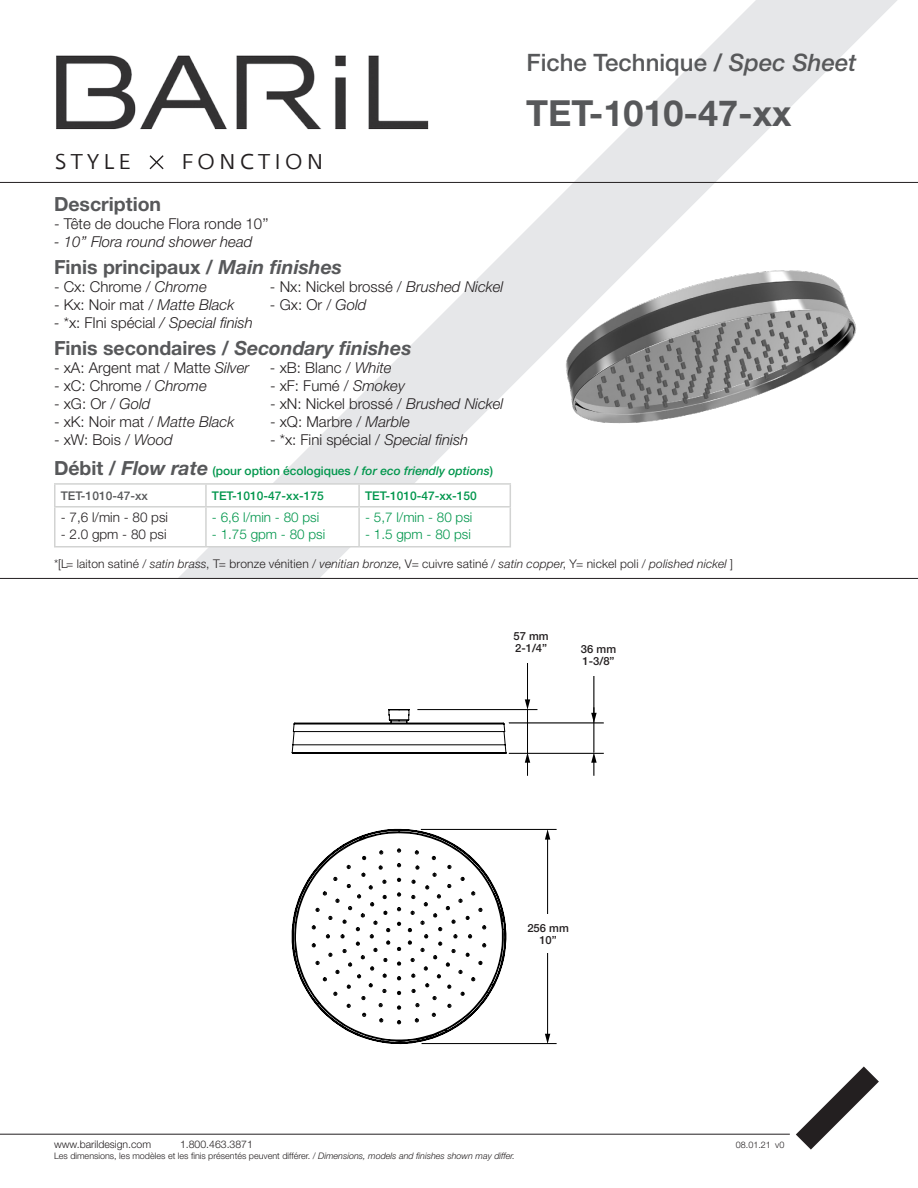
<style>
.page{position:relative;width:918px;height:1188px;background:#fff}
.page>*{position:absolute;margin:0;border:0;box-sizing:border-box;transform-origin:0 0}
.t1{font:700 36px "Helvetica Neue LT Std";color:#57585a}
.t2{font:500 24px "Helvetica Neue LT Std";color:#57585a}
.t3{font:21.3px "Fedra Sans Greek Book TF";letter-spacing:.2em;color:#231f20}
.t4{font:700 19.5px "Helvetica Neue LT Std";color:#57585a}
.t5{font:15.6px/18.8px "Century Gothic";color:#000}
.t6{font:300 15px "Helvetica Neue LT Std";color:#231f20}
.t7{font:italic 300 15px "Helvetica Neue LT Std";color:#231f20}
.t8{font:300 13.5px "Helvetica Neue LT Std";color:#00964c}
.t9{font:300 13.5px "Helvetica Neue LT Std";color:#231f20}
.t10{font:300 12px "Helvetica Neue LT Std";letter-spacing:.015em;color:#231f20}
.t11{font:500 12px "Helvetica Neue LT Std";color:#00964c}
.t12{font:500 12px "Helvetica Neue LT Std";color:#57585a}
.t13{font:500 11.25px "Helvetica Neue LT Std";color:#231f20}
.t14{font:300 10.5px "Helvetica Neue LT Std";color:#231f20}
.t15{font:300 9px "Helvetica Neue LT Std";color:#231f20}
.s1{font-style:italic}
.s2{font-style:normal}
.s3{font-weight:700;font-size:19.5px;color:#57585a}
.s4{font-weight:700;font-style:italic;font-size:19.5px;color:#57585a}
</style>
<div class="page">
<img style="left:54px;top:55px;width:124px;height:127px">
<svg style="left:148px;top:154px;width:17px;height:17px"></svg>
<hr style="left:0;top:1134px;width:790px;height:1px;background:#231f20">
<svg style="left:796px;top:1066px;width:83px;height:84px"></svg>
<svg style="left:178px;top:0;width:720px;height:578px"></svg>
<hr style="left:0;top:578px;width:918px;height:1px;background:#231f20">
<img style="left:548px;top:249px;width:316px;height:191px">
<hr style="left:54px;top:483px;width:152px;height:2px;background:#d2d3d2">
<hr style="left:54px;top:485px;width:2px;height:21px;background:#d2d3d2">
<hr style="left:206px;top:483px;width:153px;height:2px;background:#d2d3d2">
<hr style="left:359px;top:483px;width:152px;height:2px;background:#d2d3d2">
<svg style="left:55px;top:484px;width:456px;height:62px"></svg>
<hr style="left:54px;top:506px;width:152px;height:2px;background:#d2d3d2">
<hr style="left:54px;top:508px;width:2px;height:38px;background:#d2d3d2">
<hr style="left:206px;top:506px;width:153px;height:2px;background:#d2d3d2">
<hr style="left:205px;top:508px;width:2px;height:38px;background:#d2d3d2">
<hr style="left:359px;top:506px;width:152px;height:2px;background:#d2d3d2">
<hr style="left:358px;top:508px;width:2px;height:38px;background:#d2d3d2">
<hr style="left:510px;top:508px;width:1px;height:38px;background:#d2d3d2">
<hr style="left:54px;top:546px;width:152px;height:2px;background:#d2d3d2">
<hr style="left:206px;top:546px;width:153px;height:2px;background:#d2d3d2">
<hr style="left:359px;top:546px;width:152px;height:2px;background:#d2d3d2">
<hr style="left:547px;top:838px;width:1px;height:198px;background:#000">
<svg style="left:545px;top:830px;width:5px;height:10px"></svg>
<svg style="left:545px;top:1034px;width:5px;height:9px"></svg>
<div style="left:518px;top:915px;width:59px;height:38px;background:#fff"></div>
<hr style="left:422px;top:1043px;width:135px;height:1px;background:#000">
<hr style="left:421px;top:829px;width:136px;height:1px;background:#000">
<hr style="left:527px;top:662px;width:1px;height:39px;background:#000">
<svg style="left:525px;top:699px;width:5px;height:10px"></svg>
<hr style="left:509px;top:753px;width:95px;height:1px;background:#000">
<hr style="left:417px;top:709px;width:120px;height:1px;background:#000">
<svg style="left:291px;top:709px;width:216px;height:45px"></svg>
<svg style="left:291px;top:829px;width:216px;height:215px"></svg>
<svg style="left:525px;top:753px;width:5px;height:23px"></svg>
<hr style="left:527px;top:710px;width:1px;height:43px;background:#000">
<hr style="left:594px;top:675px;width:1px;height:40px;background:#000">
<svg style="left:591px;top:713px;width:6px;height:10px"></svg>
<hr style="left:509px;top:723px;width:95px;height:1px;background:#000">
<svg style="left:591px;top:753px;width:6px;height:23px"></svg>
<hr style="left:594px;top:707px;width:1px;height:46px;background:#000">
<hr style="left:0;top:182px;width:918px;height:1px;background:#231f20">
<p class="t2" style="left:526px;top:48px;width:331px">Fiche Technique / <span class="s1">Spec Sheet</span></p>
<h3 class="t3" style="left:55px;top:151px;width:77px">STYLE</h3>
<h3 class="t3" style="left:181px;top:151px;width:144px">FONCTION</h3>
<p class="t4" style="left:54px;top:192px;width:109px">Description</p>
<p class="t6" style="left:54px;top:215px;width:216px">- Tête de douche Flora ronde 10’’</p>
<p class="t7" style="left:54px;top:233px;width:200px">- 10’’ Flora round shower head</p>
<p class="t4" style="left:54px;top:255px;width:290px">Finis principaux / <span class="s1">Main finishes</span></p>
<p class="t6" style="left:54px;top:278px;width:154px">- Cx: Chrome / <span class="s1">Chrome</span></p>
<p class="t6" style="left:270px;top:278px;width:235px">- Nx: Nickel brossé / <span class="s1">Brushed Nickel</span></p>
<p class="t6" style="left:54px;top:296px;width:182px">- Kx: Noir mat / <span class="s1">Matte Black</span></p>
<p class="t6" style="left:270px;top:296px;width:98px">- Gx: Or / <span class="s1">Gold</span></p>
<p class="t7" style="left:54px;top:314px;width:200px">- <span class="s2">*x: FIni spécial</span> / Special finish</p>
<p class="t4" style="left:54px;top:336px;width:359px">Finis secondaires / <span class="s1">Secondary finishes</span></p>
<p class="t6" style="left:54px;top:359px;width:197px">- xA: Argent mat / Matte <span class="s1">Silver</span></p>
<p class="t6" style="left:270px;top:359px;width:123px">- xB: Blanc / <span class="s1">White</span></p>
<p class="t6" style="left:54px;top:377px;width:154px">- xC: Chrome / <span class="s1">Chrome</span></p>
<p class="t6" style="left:270px;top:377px;width:137px">- xF: Fumé / <span class="s1">Smokey</span></p>
<p class="t6" style="left:54px;top:395px;width:98px">- xG: Or / <span class="s1">Gold</span></p>
<p class="t6" style="left:270px;top:395px;width:235px">- xN: Nickel brossé / <span class="s1">Brushed Nickel</span></p>
<p class="t6" style="left:54px;top:413px;width:182px">- xK: Noir mat / <span class="s1">Matte Black</span></p>
<p class="t6" style="left:270px;top:413px;width:142px">- xQ: Marbre / <span class="s1">Marble</span></p>
<p class="t6" style="left:54px;top:431px;width:120px">- xW: Bois / <span class="s1">Wood</span></p>
<p class="t6" style="left:270px;top:431px;width:200px">- *x: Fini spécial / <span class="s1">Special finish</span></p>
<p class="t11" style="left:54px;top:464px;width:441px"><span class="s3">Débit /</span> <span class="s4">Flow rate</span> (pour option écologiques / <span class="s1">for eco friendly options</span>)</p>
<p class="t12" style="left:61px;top:488px;width:89px">TET-1010-47-xx</p>
<p class="t11" style="left:212px;top:488px;width:113px">TET-1010-47-xx-175</p>
<p class="t11" style="left:365px;top:488px;width:113px">TET-1010-47-xx-150</p>
<p class="t9" style="left:61px;top:509px;width:109px">- 7,6 l/min - 80 psi</p>
<p class="t9" style="left:61px;top:526px;width:107px">- 2.0 gpm - 80 psi</p>
<p class="t8" style="left:212px;top:509px;width:109px">- 6,6 l/min - 80 psi</p>
<p class="t8" style="left:212px;top:526px;width:115px">- 1.75 gpm - 80 psi</p>
<p class="t8" style="left:365px;top:509px;width:109px">- 5,7 l/min - 80 psi</p>
<p class="t8" style="left:365px;top:526px;width:107px">- 1.5 gpm - 80 psi</p>
<p class="t1" style="left:526px;top:91px;width:267px">TET-1010-47-xx</p>
<p class="t10" style="left:54px;top:557px;width:681px">*[L= laiton satiné / <span class="s1">satin brass</span>, T= bronze vénitien / <span class="s1">venitian bronze</span>, V= cuivre satiné / <span class="s1">satin copper</span>, Y= nickel poli / <span class="s1">polished nickel</span> ]</p>
<p class="t5" style="left:509px;top:620px;width:48px">57mm<br>2-1/4”</p>
<p class="t13" style="left:514px;top:629px;width:37px">57 mm</p>
<p class="t13" style="left:515px;top:641px;width:34px">2-1/4”</p>
<p class="t5" style="left:577px;top:632px;width:52px">36 mm<br>1-3/8”</p>
<p class="t13" style="left:581px;top:642px;width:37px">36 mm</p>
<p class="t13" style="left:583px;top:654px;width:34px">1-3/8”</p>
<p class="t5" style="left:520px;top:916px;width:57px;text-align:center">256mm<br>10”</p>
<p class="t13" style="left:527px;top:921px;width:43px">256 mm</p>
<p class="t13" style="left:539px;top:933px;width:19px">10”</p>
<p class="t14" style="left:54px;top:1138px;width:99px">www.barildesign.com</p>
<p class="t14" style="left:180px;top:1138px;width:74px">1.800.463.3871</p>
<p class="t15" style="left:736px;top:1139px;width:37px">08.01.21</p>
<p class="t15" style="left:54px;top:1150px;width:463px">Les dimensions, les modèles et les finis présentés peuvent différer. / <span class="s1">Dimensions, models and finishes shown may differ.</span></p>
<p class="t15" style="left:775px;top:1140px;width:11px">v0</p>
</div>
